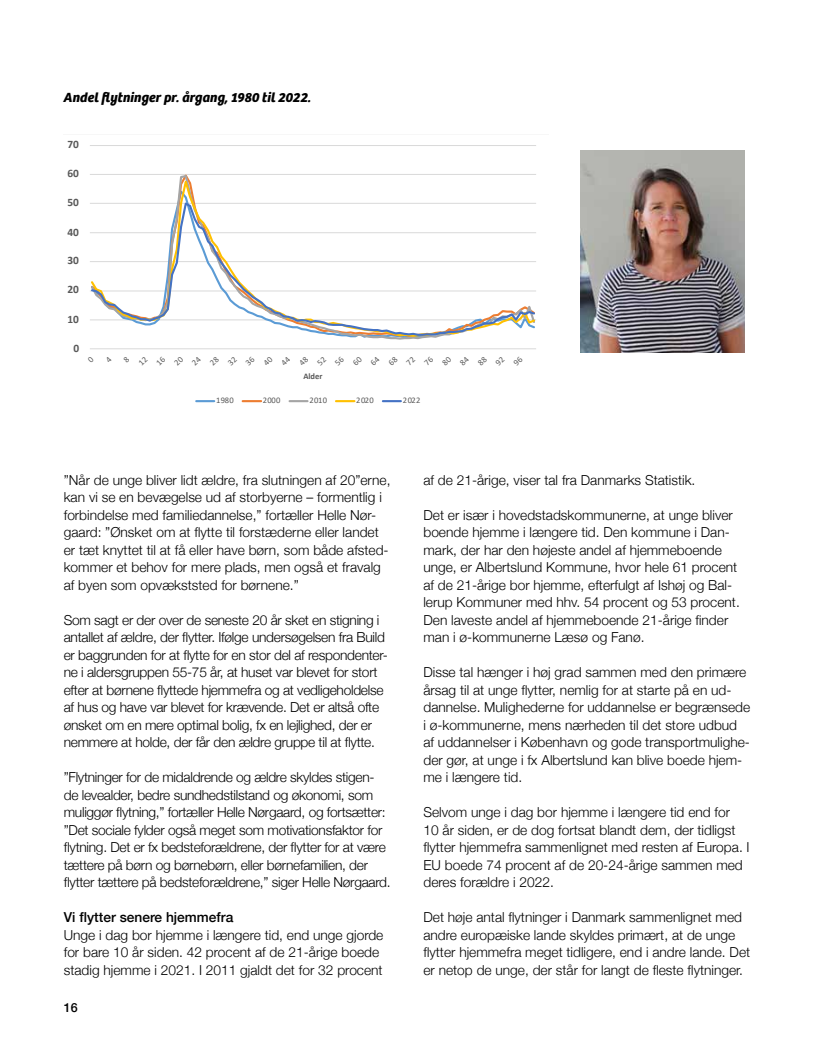
<style>
.page{position:relative;width:815px;height:1054px;background:#fff}
.page>*{position:absolute;margin:0;border:0;box-sizing:border-box;transform-origin:0 0}
.t1{font:300 13.75px/17.5px "Helvetica Neue";color:#000}
.t2{font:300 13.75px/17.5px "Helvetica Neue";letter-spacing:-.02em;color:#000}
.t3{font:italic 700 13.75px "Bree";color:#000}
.t4{font:500 13.75px "Helvetica Neue";color:#000}
.t5{font:500 12.5px "Helvetica Neue";color:#000}
.t6{font:700 11.38px "Calibri";letter-spacing:-.005em;color:#595959}
.t7{font:8.5px "Calibri";letter-spacing:.05em;color:#595959}
.t8{font:700 8.5px "Calibri";color:#595959}
</style>
<div class="page">
<svg style="left:90px;top:145px;width:446px;height:258px"></svg>
<img style="left:580px;top:151px;width:164px;height:201px">
<svg style="left:90px;top:357px;width:4px;height:6px"></svg>
<svg style="left:105px;top:357px;width:7px;height:6px"></svg>
<svg style="left:123px;top:357px;width:7px;height:6px"></svg>
<svg style="left:138px;top:356px;width:10px;height:10px"></svg>
<svg style="left:156px;top:356px;width:10px;height:10px"></svg>
<svg style="left:174px;top:356px;width:10px;height:10px"></svg>
<svg style="left:192px;top:356px;width:10px;height:10px"></svg>
<svg style="left:210px;top:356px;width:9px;height:10px"></svg>
<svg style="left:227px;top:356px;width:10px;height:10px"></svg>
<svg style="left:245px;top:356px;width:10px;height:10px"></svg>
<svg style="left:263px;top:356px;width:10px;height:10px"></svg>
<svg style="left:281px;top:356px;width:10px;height:10px"></svg>
<svg style="left:299px;top:356px;width:10px;height:10px"></svg>
<svg style="left:317px;top:356px;width:9px;height:10px"></svg>
<svg style="left:335px;top:356px;width:9px;height:10px"></svg>
<svg style="left:352px;top:356px;width:10px;height:10px"></svg>
<svg style="left:370px;top:356px;width:10px;height:10px"></svg>
<svg style="left:388px;top:356px;width:10px;height:10px"></svg>
<svg style="left:406px;top:356px;width:10px;height:10px"></svg>
<svg style="left:424px;top:356px;width:10px;height:10px"></svg>
<svg style="left:442px;top:356px;width:10px;height:10px"></svg>
<svg style="left:460px;top:356px;width:9px;height:10px"></svg>
<svg style="left:477px;top:356px;width:10px;height:10px"></svg>
<svg style="left:495px;top:356px;width:10px;height:10px"></svg>
<svg style="left:513px;top:356px;width:10px;height:10px"></svg>
<p class="t3" style="left:64px;top:87px;width:249px">Andel flytninger pr. årgang, 1980 til 2022.</p>
<p class="t6" style="left:68px;top:136px;width:13px">70</p>
<p class="t6" style="left:68px;top:165px;width:13px">60</p>
<p class="t6" style="left:68px;top:194px;width:13px">50</p>
<p class="t6" style="left:68px;top:224px;width:13px">40</p>
<p class="t6" style="left:68px;top:253px;width:13px">30</p>
<p class="t6" style="left:68px;top:281px;width:13px">20</p>
<p class="t6" style="left:68px;top:311px;width:13px">10</p>
<p class="t6" style="left:73px;top:340px;width:7px">0</p>
<p class="t8" style="left:303px;top:370px;width:21px">Alder</p>
<p class="t7" style="left:216px;top:394px;width:19px">1980</p>
<p class="t7" style="left:263px;top:394px;width:19px">2000</p>
<p class="t7" style="left:310px;top:394px;width:19px">2010</p>
<p class="t7" style="left:356px;top:394px;width:19px">2020</p>
<p class="t7" style="left:403px;top:394px;width:19px">2022</p>
<p class="t1" style="left:64px;top:470px;width:328px">”Når de unge bliver lidt ældre, fra slutningen af 20”erne, kan vi se en bevægelse ud af storbyerne – formentlig i forbindelse med familiedannelse,” fortæller Helle Nør&shy;gaard: ”Ønsket om at flytte til forstæderne eller landet er tæt knyttet til at få eller have børn, som både afsted&shy;kommer et behov for mere plads, men også et fravalg af byen som opvækststed for børnene.”</p>
<p class="t2" style="left:64px;top:610px;width:326px">Som sagt er der over de seneste 20 år sket en stigning i antallet af ældre, der flytter. Ifølge undersøgelsen fra Build er baggrunden for at flytte for en stor del af respondenter&shy;ne i aldersgruppen 55-75 år, at huset var blevet for stort efter at børnene flyttede hjemmefra og at vedligeholdelse af hus og have var blevet for krævende. Det er altså ofte ønsket om en mere optimal bolig, fx en lejlighed, der er nemmere at holde, der får den ældre gruppe til at flytte.</p>
<p class="t2" style="left:64px;top:767px;width:328px">”Flytninger for de midaldrende og ældre skyldes stigen&shy;de levealder, bedre sundhedstilstand og økonomi, som muliggør flytning,” fortæller Helle Nørgaard, og fortsætter: ”Det sociale fylder også meget som motivationsfaktor for flytning. Det er fx bedsteforældrene, der flytter for at være tættere på børn og børnebørn, eller børnefamilien, der flytter tættere på bedsteforældrene,” siger Helle Nørgaard.</p>
<p class="t4" style="left:64px;top:906px;width:171px">Vi flytter senere hjemmefra</p>
<p class="t1" style="left:64px;top:925px;width:321px">Unge i dag bor hjemme i længere tid, end unge gjorde for bare 10 år siden. 42 procent af de 21-årige boede stadig hjemme i 2021. I 2011 gjaldt det for 32 procent</p>
<p class="t5" style="left:64px;top:998px;width:15px">16</p>
<p class="t1" style="left:423px;top:470px;width:274px">af de 21-årige, viser tal fra Danmarks Statistik.</p>
<p class="t1" style="left:423px;top:505px;width:318px">Det er især i hovedstadskommunerne, at unge bliver boende hjemme i længere tid. Den kommune i Dan&shy;mark, der har den højeste andel af hjemmeboende unge, er Albertslund Kommune, hvor hele 61 procent af de 21-årige bor hjemme, efterfulgt af Ishøj og Bal&shy;lerup Kommuner med hhv. 54 procent og 53 procent.<br>Den laveste andel af hjemmeboende 21-årige finder man i ø-kommunerne Læsø og Fanø.</p>
<p class="t1" style="left:423px;top:663px;width:328px">Disse tal hænger i høj grad sammen med den primære årsag til at unge flytter, nemlig for at starte på en ud&shy;dannelse. Mulighederne for uddannelse er begrænsede i ø-kommunerne, mens nærheden til det store udbud af uddannelser i København og gode transportmulighe&shy;der gør, at unge i fx Albertslund kan blive boede hjem&shy;me i længere tid.</p>
<p class="t1" style="left:423px;top:803px;width:328px">Selvom unge i dag bor hjemme i længere tid end for<br>10 år siden, er de dog fortsat blandt dem, der tidligst flytter hjemmefra sammenlignet med resten af Europa. I EU boede 74 procent af de 20-24-årige sammen med deres forældre i 2022.</p>
<p class="t1" style="left:423px;top:908px;width:328px">Det høje antal flytninger i Danmark sammenlignet med andre europæiske lande skyldes primært, at de unge flytter hjemmefra meget tidligere, end i andre lande. Det er netop de unge, der står for langt de fleste flytninger.</p>
</div>
